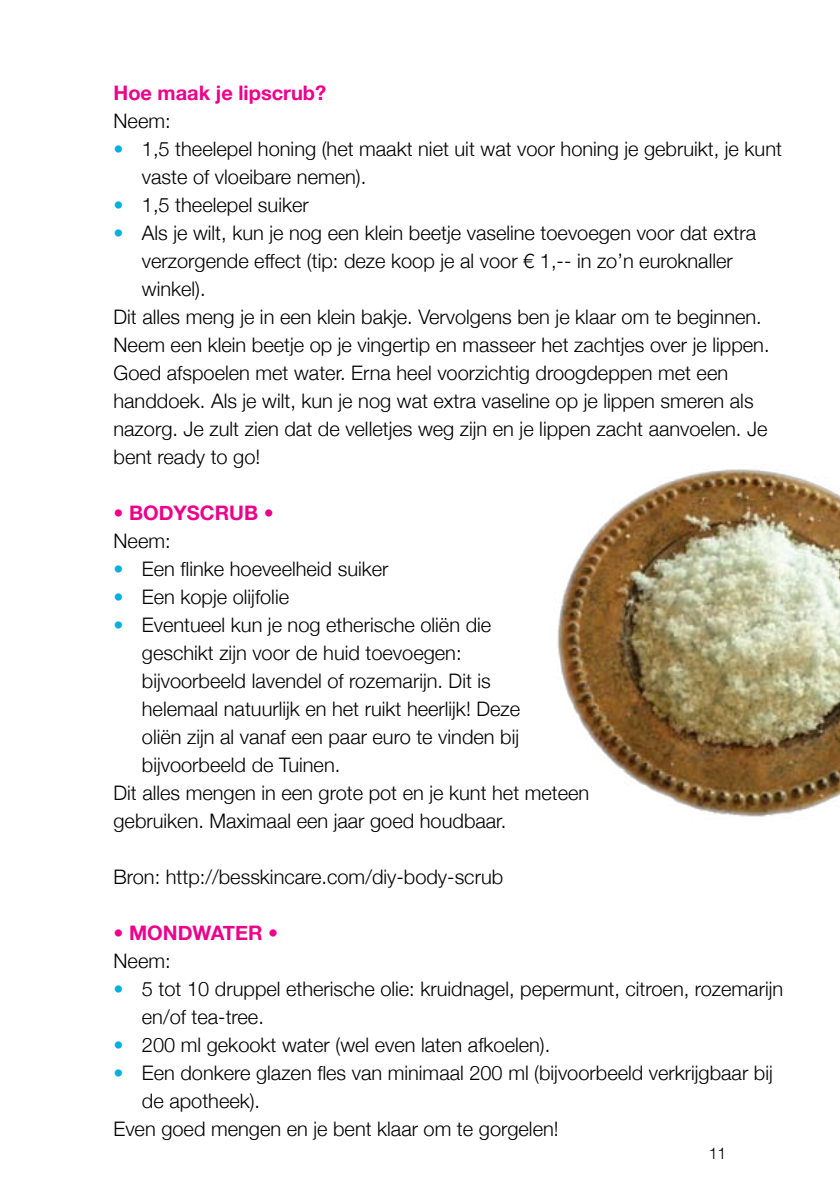
<style>
.page{position:relative;width:840px;height:1191px;background:#fff}
.page>*{position:absolute;margin:0;border:0;box-sizing:border-box;transform-origin:0 0}
.t1{font:300 20px/28px "Helvetica Neue";color:#000}
.t2{font:700 20px "Helvetica Neue";color:#ec008c}
.t3{font:300 16px "Helvetica Neue";color:#000}
.s1{color:#00afdd}
</style>
<div class="page">
<img style="left:557px;top:469px;width:282px;height:348px">
<p class="t2" style="left:113px;top:81px;width:214px">Hoe maak je lipscrub?</p>
<p class="t1" style="left:113px;top:106px;width:59px">Neem:</p>
<p class="t1" style="left:142px;top:134px;width:641px;text-indent:-28px"><span class="s1">•</span> 1,5 theelepel honing (het maakt niet uit wat voor honing je gebruikt, je kunt vaste of vloeibare nemen).</p>
<p class="t1" style="left:113px;top:190px;width:197px"><span class="s1">•</span> 1,5 theelepel suiker</p>
<p class="t1" style="left:113px;top:218px;width:643px"><span class="s1">•</span> Als je wilt, kun je nog een klein beetje vaseline toevoegen voor dat extra</p>
<p class="t1" style="left:142px;top:246px;width:592px">verzorgende effect (tip: deze koop je al voor € 1,-- in zo’n euroknaller</p>
<p class="t1" style="left:142px;top:274px;width:65px">winkel).</p>
<p class="t1" style="left:113px;top:302px;width:649px">Dit alles meng je in een klein bakje. Vervolgens ben je klaar om te beginnen.</p>
<p class="t1" style="left:113px;top:330px;width:657px">Neem een klein beetje op je vingertip en masseer het zachtjes over je lippen.</p>
<p class="t1" style="left:113px;top:358px;width:615px">Goed afspoelen met water. Erna heel voorzichtig droogdeppen met een</p>
<p class="t1" style="left:113px;top:386px;width:641px">handdoek. Als je wilt, kun je nog wat extra vaseline op je lippen smeren als</p>
<p class="t1" style="left:113px;top:414px;width:655px">nazorg. Je zult zien dat de velletjes weg zijn en je lippen zacht aanvoelen. Je</p>
<p class="t1" style="left:113px;top:442px;width:148px">bent ready to go!</p>
<p class="t2" style="left:113px;top:501px;width:162px">• BODYSCRUB •</p>
<p class="t1" style="left:113px;top:526px;width:59px">Neem:</p>
<p class="t1" style="left:113px;top:554px;width:276px"><span class="s1">•</span> Een flinke hoeveelheid suiker</p>
<p class="t1" style="left:113px;top:582px;width:177px"><span class="s1">•</span> Een kopje olijfolie</p>
<p class="t1" style="left:113px;top:610px;width:379px"><span class="s1">•</span> Eventueel kun je nog etherische oliën die</p>
<p class="t1" style="left:142px;top:638px;width:321px">geschikt zijn voor de huid toevoegen:</p>
<p class="t1" style="left:142px;top:666px;width:350px">bijvoorbeeld lavendel of rozemarijn. Dit is</p>
<p class="t1" style="left:142px;top:694px;width:379px">helemaal natuurlijk en het ruikt heerlijk! Deze</p>
<p class="t1" style="left:142px;top:722px;width:378px">oliën zijn al vanaf een paar euro te vinden bij</p>
<p class="t1" style="left:142px;top:750px;width:200px">bijvoorbeeld de Tuinen.</p>
<p class="t1" style="left:113px;top:778px;width:477px">Dit alles mengen in een grote pot en je kunt het meteen</p>
<p class="t1" style="left:113px;top:806px;width:394px">gebruiken. Maximaal een jaar goed houdbaar.</p>
<p class="t1" style="left:113px;top:862px;width:391px">Bron: http://besskincare.com/diy-body-scrub</p>
<p class="t2" style="left:113px;top:921px;width:166px">• MONDWATER •</p>
<p class="t1" style="left:113px;top:946px;width:59px">Neem:</p>
<p class="t1" style="left:142px;top:974px;width:642px;text-indent:-28px"><span class="s1">•</span> 5 tot 10 druppel etherische olie: kruidnagel, pepermunt, citroen, rozemarijn en/of tea-tree.</p>
<p class="t1" style="left:113px;top:1030px;width:438px"><span class="s1">•</span> 200 ml gekookt water (wel even laten afkoelen).</p>
<p class="t1" style="left:113px;top:1058px;width:660px"><span class="s1">•</span> Een donkere glazen fles van minimaal 200 ml (bijvoorbeeld verkrijgbaar bij</p>
<p class="t1" style="left:142px;top:1086px;width:120px">de apotheek).</p>
<p class="t1" style="left:113px;top:1114px;width:446px">Even goed mengen en je bent klaar om te gorgelen!</p>
<p class="t3" style="left:708px;top:1143px;width:19px">11</p>
</div>
